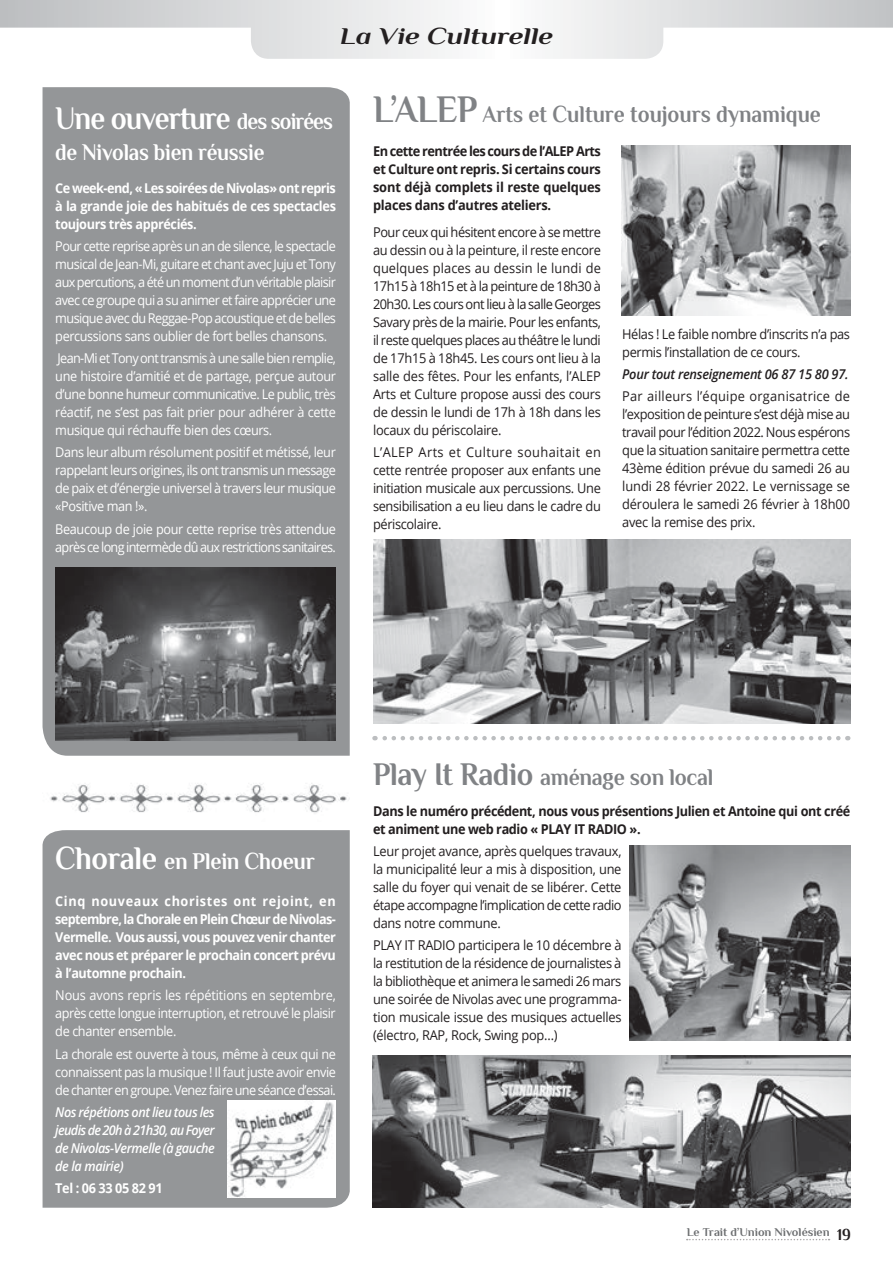
<style>
.page{position:relative;width:893px;height:1263px;background:#fff}
.page>*{position:absolute;margin:0;border:0;box-sizing:border-box;transform-origin:0 0}
.t1{font:700 33px "Philosopher";letter-spacing:-.03em;color:#fff;scale:.88 1}
.t2{font:700 24px "Philosopher";color:#808285;scale:.9 1}
.t3{font:700 24px "Philosopher";color:#808285;scale:.91 1}
.t4{font:700 24px "Philosopher";letter-spacing:-.01em;color:#fff;scale:.88 1}
.t5{font:700 24px "Philosopher";letter-spacing:-.01em;color:#fff;scale:.91 1}
.t6{font:italic 700 24px "Philosopher";color:#231f20;scale:1.2 1}
.t7{font:13.5px/18px "Open Sans";letter-spacing:-.02em;color:#231f20;text-align:justify;scale:.95 1}
.t8{font:13.5px/18px "Open Sans";letter-spacing:-.035em;color:#fff;text-align:justify;scale:.94 1}
.t9{font:700 13.5px/18px "Open Sans";letter-spacing:-.03em;color:#fff;text-align:justify;scale:.94 1}
.t10{font:700 13.5px/18px "Open Sans";letter-spacing:-.03em;color:#231f20;text-align:justify;scale:.95 1}
.t11{font:700 13.5px/18px "Open Sans";letter-spacing:-.03em;color:#231f20;scale:.94 1}
.t12{font:13.5px/18px "Open Sans";letter-spacing:-.055em;color:#fff;scale:.94 1}
.t13{font:italic 600 13.5px/18px "Open Sans";letter-spacing:-.035em;color:#fff;text-align:justify;scale:.94 1}
.t14{font:italic 600 13.5px "Open Sans";letter-spacing:-.02em;color:#231f20;scale:.95 1}
.t15{font:700 12px "Philosopher";color:#6d6f71}
.s1{font-size:24px}
.s2{font-size:39px}
.s3{font-size:33px}
.s4{font-size:16.5px;color:#231f20}
</style>
<div class="page">
<div style="left:42px;top:830px;width:308px;height:378px;background:#949698"></div>
<div style="left:43px;top:87px;width:307px;height:669px;background:#949698"></div>
<svg style="left:0;top:0;width:893px;height:59px"></svg>
<svg style="left:687px;top:1239px;width:142px;height:1px"></svg>
<img style="left:372px;top:1056px;width:478px;height:152px">
<img style="left:373px;top:539px;width:477px;height:185px">
<img style="left:622px;top:146px;width:228px;height:170px">
<svg style="left:374px;top:736px;width:464px;height:4px"></svg>
<img style="left:227px;top:1100px;width:109px;height:97px">
<img style="left:50px;top:783px;width:297px;height:30px">
<img style="left:630px;top:845px;width:220px;height:196px">
<img style="left:55px;top:568px;width:281px;height:172px">
<h2 class="t6" style="left:340px;top:19px;width:179px">La Vie Culturelle</h2>
<h1 class="t1" style="left:55px;top:96px;width:317px">Une ouverture <span class="s1">des soirées</span></h1>
<h2 class="t4" style="left:55px;top:136px;width:239px">de Nivolas bien réussie</h2>
<p class="t9" style="left:55px;top:178px;width:300px">Ce week-end, « Les soirées de Nivolas» ont repris à la grande joie des habitués de ces spectacles toujours très appréciés.</p>
<p class="t8" style="left:55px;top:237px;width:300px">Pour cette reprise après un an de silence, le spectacle musical de Jean-Mi, guitare et chant avec Juju et Tony aux percutions, a été un moment d’un véritable plaisir avec ce groupe qui a su animer et faire apprécier une musique avec du Reggae-Pop acoustique et de belles percussions sans oublier de fort belles chansons.</p>
<p class="t8" style="left:55px;top:349px;width:300px">Jean-Mi et Tony ont transmis à une salle bien remplie, une histoire d’amitié et de partage, perçue autour d’une bonne humeur communicative. Le public, très réactif, ne s’est pas fait prier pour adhérer à cette musique qui réchauffe bien des cœurs.</p>
<p class="t8" style="left:55px;top:443px;width:300px">Dans leur album résolument positif et métissé, leur rappelant leurs origines, ils ont transmis un message de paix et d’énergie universel à travers leur musique «Positive man !».</p>
<p class="t12" style="left:55px;top:519px;width:300px">Beaucoup de joie pour cette reprise très attendue après ce long intermède dû aux restrictions sanitaires.</p>
<h2 class="t2" style="left:373px;top:98px;width:499px"><span class="s2">L’ALEP</span> Arts et Culture toujours dynamique</h2>
<p class="t10" style="left:373px;top:142px;width:241px">En cette rentrée les cours de l’ALEP Arts et Culture ont repris. Si certains cours sont déjà complets il reste quelques places dans d’autres ateliers.</p>
<p class="t7" style="left:373px;top:223px;width:241px">Pour ceux qui hésitent encore à se mettre au dessin ou à la peinture, il reste encore quelques places au dessin le lundi de 17h15 à 18h15 et à la peinture de 18h30 à 20h30. Les cours ont lieu à la salle Georges Savary près de la mairie. Pour les enfants, il reste quelques places au théâtre le lundi de 17h15 à 18h45. Les cours ont lieu à la salle des fêtes. Pour les enfants, l’ALEP Arts et Culture propose aussi des cours de dessin le lundi de 17h à 18h dans les locaux du périscolaire.</p>
<p class="t7" style="left:373px;top:443px;width:241px">L’ALEP Arts et Culture souhaitait en cette rentrée proposer aux enfants une initiation musicale aux percussions. Une sensibilisation a eu lieu dans le cadre du périscolaire.</p>
<p class="t7" style="left:622px;top:324px;width:241px">Hélas ! Le faible nombre d’inscrits n’a pas permis l’installation de ce cours.</p>
<p class="t14" style="left:622px;top:365px;width:240px">Pour tout renseignement 06 87 15 80 97.</p>
<p class="t7" style="left:622px;top:387px;width:241px">Par ailleurs l’équipe organisatrice de l’exposition de peinture s’est déjà mise au travail pour l’édition 2022. Nous espérons que la situation sanitaire permettra cette 43ème édition prévue du samedi 26 au lundi 28 février 2022. Le vernissage se déroulera le samedi 26 février à 18h00 avec la remise des prix.</p>
<h2 class="t5" style="left:55px;top:845px;width:287px"><span class="s3">Chorale</span> en Plein Choeur</h2>
<p class="t9" style="left:55px;top:892px;width:300px">Cinq nouveaux choristes ont rejoint, en septembre, la Chorale en Plein Chœur de Nivolas-Vermelle. Vous aussi, vous pouvez venir chanter avec nous et préparer le prochain concert prévu à l’automne prochain.</p>
<p class="t8" style="left:55px;top:986px;width:300px">Nous avons repris les répétitions en septembre, après cette longue interruption, et retrouvé le plaisir de chanter ensemble.</p>
<p class="t8" style="left:55px;top:1044px;width:300px">La chorale est ouverte à tous, même à ceux qui ne connaissent pas la musique ! Il faut juste avoir envie de chanter en groupe. Venez faire une séance d’essai.</p>
<p class="t13" style="left:55px;top:1103px;width:171px">Nos répétions ont lieu tous les jeudis de 20h à 21h30, au Foyer de Nivolas-Vermelle (à gauche de la mairie)</p>
<p class="t9" style="left:55px;top:1179px;width:116px">Tel : 06 33 05 82 91</p>
<h2 class="t3" style="left:373px;top:761px;width:376px"><span class="s3">Play It Radio</span> aménage son local</h2>
<p class="t11" style="left:373px;top:802px;width:509px">Dans le numéro précédent, nous vous présentions Julien et Antoine qui ont créé et animent une web radio « PLAY IT RADIO ».</p>
<p class="t7" style="left:373px;top:841px;width:263px">Leur projet avance, après quelques travaux, la municipalité leur a mis à disposition, une salle du foyer qui venait de se libérer. Cette étape accompagne l’implication de cette radio dans notre commune.</p>
<p class="t7" style="left:373px;top:936px;width:263px">PLAY IT RADIO participera le 10 décembre à la restitution de la résidence de journalistes à la bibliothèque et animera le samedi 26 mars une soirée de Nivolas avec une programma&shy;tion musicale issue des musiques actuelles (électro, RAP, Rock, Swing pop…)</p>
<p class="t15" style="left:687px;top:1224px;width:165px">Le Trait d’Union Nivolésien <span class="s4">19</span></p>
</div>
